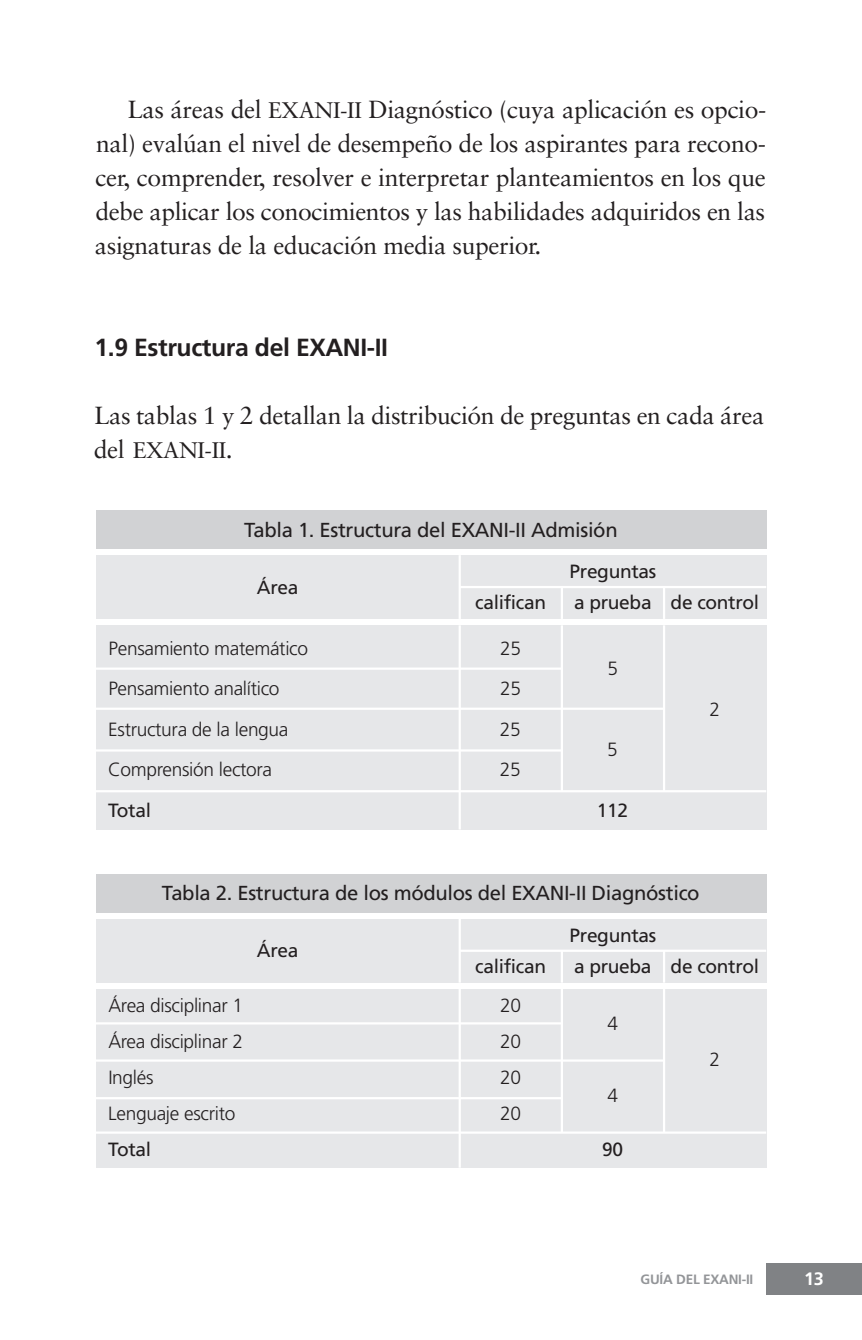
<style>
.page{position:relative;width:862px;height:1340px;background:#fff}
.page>*{position:absolute;margin:0;border:0;box-sizing:border-box;transform-origin:0 0}
.t1{font:24.75px/34px "Sabon";letter-spacing:-.015em;color:#231f20;text-align:justify}
.t2{font:700 24.75px "Frutiger";letter-spacing:-.015em;color:#231f20}
.t3{font:22.5px "Sabon";letter-spacing:-.015em;color:#231f20}
.t4{font:20.25px "Frutiger";letter-spacing:-.015em;color:#231f20}
.t5{font:300 19.12px "Frutiger";letter-spacing:-.015em;color:#231f20}
.t6{font:19.12px "Frutiger";letter-spacing:-.015em;color:#231f20}
.t7{font:700 18px "Frutiger";color:#fff}
.t8{font:700 13.5px "Frutiger";letter-spacing:-.015em;color:#939598}
.s1{font-size:22.5px}
.s2{font-size:24.75px}
</style>
<div class="page">
<div style="left:765px;top:1263px;width:96px;height:32px;background:#808285"></div>
<div style="left:96px;top:625px;width:669px;height:204px;background:#e6e7e9"></div>
<div style="left:96px;top:510px;width:669px;height:39px;background:#d1d2d4"></div>
<div style="left:96px;top:555px;width:669px;height:64px;background:#e6e7e9"></div>
<hr style="left:459px;top:586px;width:306px;height:2px;background:#fff">
<hr style="left:96px;top:667px;width:465px;height:2px;background:#fff">
<hr style="left:96px;top:707px;width:567px;height:3px;background:#fff">
<hr style="left:96px;top:749px;width:465px;height:2px;background:#fff">
<hr style="left:96px;top:790px;width:669px;height:2px;background:#fff">
<hr style="left:458px;top:555px;width:2px;height:64px;background:#fff">
<hr style="left:560px;top:587px;width:2px;height:32px;background:#fff">
<hr style="left:662px;top:587px;width:2px;height:32px;background:#fff">
<hr style="left:458px;top:625px;width:2px;height:204px;background:#fff">
<hr style="left:560px;top:625px;width:2px;height:166px;background:#fff">
<hr style="left:662px;top:625px;width:2px;height:166px;background:#fff">
<div style="left:96px;top:989px;width:669px;height:178px;background:#e6e7e9"></div>
<div style="left:96px;top:874px;width:669px;height:38px;background:#d1d2d4"></div>
<hr style="left:96px;top:1022px;width:465px;height:2px;background:#fff">
<hr style="left:96px;top:1059px;width:567px;height:2px;background:#fff">
<hr style="left:96px;top:1097px;width:465px;height:2px;background:#fff">
<hr style="left:458px;top:989px;width:2px;height:178px;background:#fff">
<hr style="left:560px;top:989px;width:2px;height:143px;background:#fff">
<hr style="left:662px;top:989px;width:2px;height:143px;background:#fff">
<hr style="left:96px;top:1131px;width:669px;height:2px;background:#fff">
<div style="left:96px;top:918px;width:669px;height:64px;background:#e6e7e9"></div>
<hr style="left:459px;top:949px;width:306px;height:2px;background:#fff">
<hr style="left:458px;top:918px;width:2px;height:64px;background:#fff">
<hr style="left:560px;top:950px;width:2px;height:32px;background:#fff">
<hr style="left:662px;top:950px;width:2px;height:32px;background:#fff">
<p class="t1" style="left:95px;top:94px;width:672px;text-indent:33px">Las áreas del <span class="s1">EXANI-II</span> Diagnóstico (cuya aplicación es opcio&shy;nal) evalúan el nivel de desempeño de los aspirantes para recono&shy;cer, comprender, resolver e interpretar planteamientos en los que debe aplicar los conocimientos y las habilidades adquiridos en las asignaturas de la educación media superior.</p>
<p class="t2" style="left:94px;top:337px;width:295px">1.9 Estructura del EXANI-II</p>
<p class="t1" style="left:94px;top:400px;width:671px">Las tablas 1 y 2 detallan la distribución de preguntas en cada área</p>
<p class="t3" style="left:94px;top:440px;width:140px"><span class="s2">del</span> EXANI-II<span class="s2">.</span></p>
<p class="t4" style="left:244px;top:521px;width:375px">Tabla 1. Estructura del EXANI-II Admisión</p>
<p class="t6" style="left:569px;top:563px;width:88px">Preguntas</p>
<p class="t6" style="left:257px;top:579px;width:43px">Área</p>
<p class="t6" style="left:475px;top:595px;width:72px">califican</p>
<p class="t6" style="left:573px;top:595px;width:186px">a prueba de control</p>
<p class="t5" style="left:108px;top:640px;width:201px">Pensamiento matemático</p>
<p class="t5" style="left:500px;top:640px;width:22px">25</p>
<p class="t5" style="left:108px;top:681px;width:172px">Pensamiento analítico</p>
<p class="t5" style="left:500px;top:681px;width:22px">25</p>
<p class="t5" style="left:108px;top:721px;width:182px">Estructura de la lengua</p>
<p class="t5" style="left:499px;top:721px;width:22px">25</p>
<p class="t5" style="left:607px;top:660px;width:12px">5</p>
<p class="t5" style="left:607px;top:741px;width:12px">5</p>
<p class="t5" style="left:108px;top:762px;width:165px">Comprensión lectora</p>
<p class="t5" style="left:499px;top:762px;width:22px">25</p>
<p class="t6" style="left:108px;top:802px;width:44px">Total</p>
<p class="t6" style="left:596px;top:802px;width:33px">112</p>
<p class="t5" style="left:709px;top:701px;width:12px">2</p>
<p class="t4" style="left:162px;top:885px;width:539px">Tabla 2. Estructura de los módulos del EXANI-II Diagnóstico</p>
<p class="t6" style="left:569px;top:927px;width:88px">Preguntas</p>
<p class="t6" style="left:257px;top:943px;width:43px">Área</p>
<p class="t6" style="left:475px;top:958px;width:72px">califican</p>
<p class="t6" style="left:573px;top:958px;width:187px">a prueba de control</p>
<p class="t5" style="left:108px;top:997px;width:136px">Área disciplinar 1</p>
<p class="t5" style="left:500px;top:997px;width:22px">20</p>
<p class="t5" style="left:108px;top:1033px;width:136px">Área disciplinar 2</p>
<p class="t5" style="left:500px;top:1033px;width:22px">20</p>
<p class="t5" style="left:108px;top:1069px;width:47px">Inglés</p>
<p class="t5" style="left:500px;top:1069px;width:22px">20</p>
<p class="t5" style="left:607px;top:1015px;width:12px">4</p>
<p class="t5" style="left:607px;top:1087px;width:12px">4</p>
<p class="t5" style="left:108px;top:1105px;width:128px">Lenguaje escrito</p>
<p class="t5" style="left:499px;top:1105px;width:22px">20</p>
<p class="t6" style="left:108px;top:1141px;width:44px">Total</p>
<p class="t6" style="left:601px;top:1141px;width:22px">90</p>
<p class="t5" style="left:709px;top:1051px;width:12px">2</p>
<p class="t8" style="left:640px;top:1273px;width:114px">GUÍA DEL EXANI-II</p>
<p class="t7" style="left:803px;top:1271px;width:21px">13</p>
</div>
